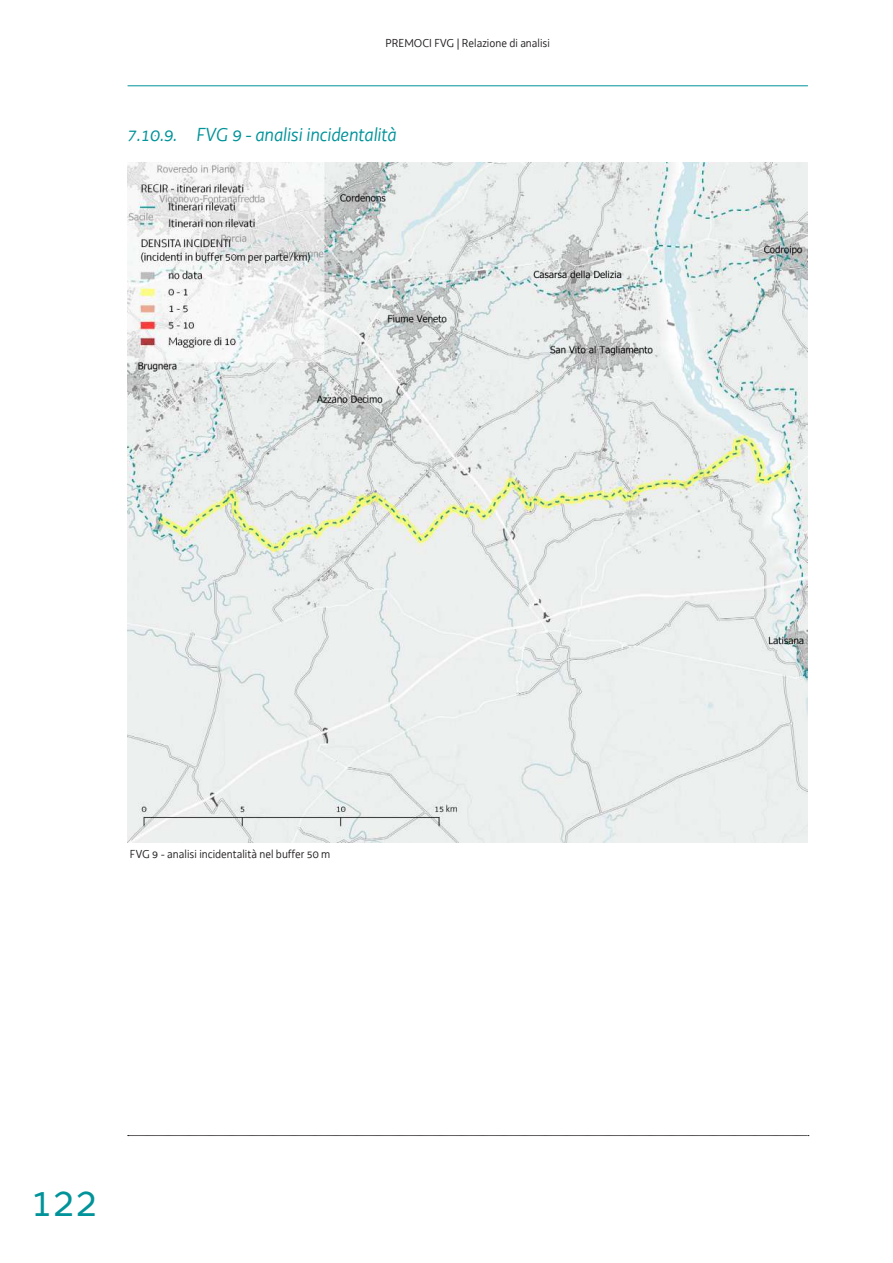
<style>
.page{position:relative;width:893px;height:1263px;background:#fff}
.page>*{position:absolute;margin:0;border:0;box-sizing:border-box;transform-origin:0 0}
.t1{font:45px "Decima WE";color:#009399}
.t2{font:italic 19.5px "Decima WE";color:#009399}
.t3{font:12px "Decima WE";color:#231f20}
</style>
<div class="page">
<svg style="left:128px;top:1135px;width:681px;height:1px"></svg>
<hr style="left:128px;top:86px;width:680px;height:1px;background:#009399">
<img style="left:128px;top:162px;width:680px;height:681px">
<p class="t3" style="left:386px;top:36px;width:166px">PREMOCI FVG | Relazione di analisi</p>
<h2 class="t2" style="left:128px;top:123px;width:271px">7.10.9. FVG 9 - analisi incidentalità</h2>
<p class="t3" style="left:130px;top:847px;width:202px">FVG 9 - analisi incidentalità nel buffer 50 m</p>
<h1 class="t1" style="left:30px;top:1175px;width:69px">122</h1>
</div>
